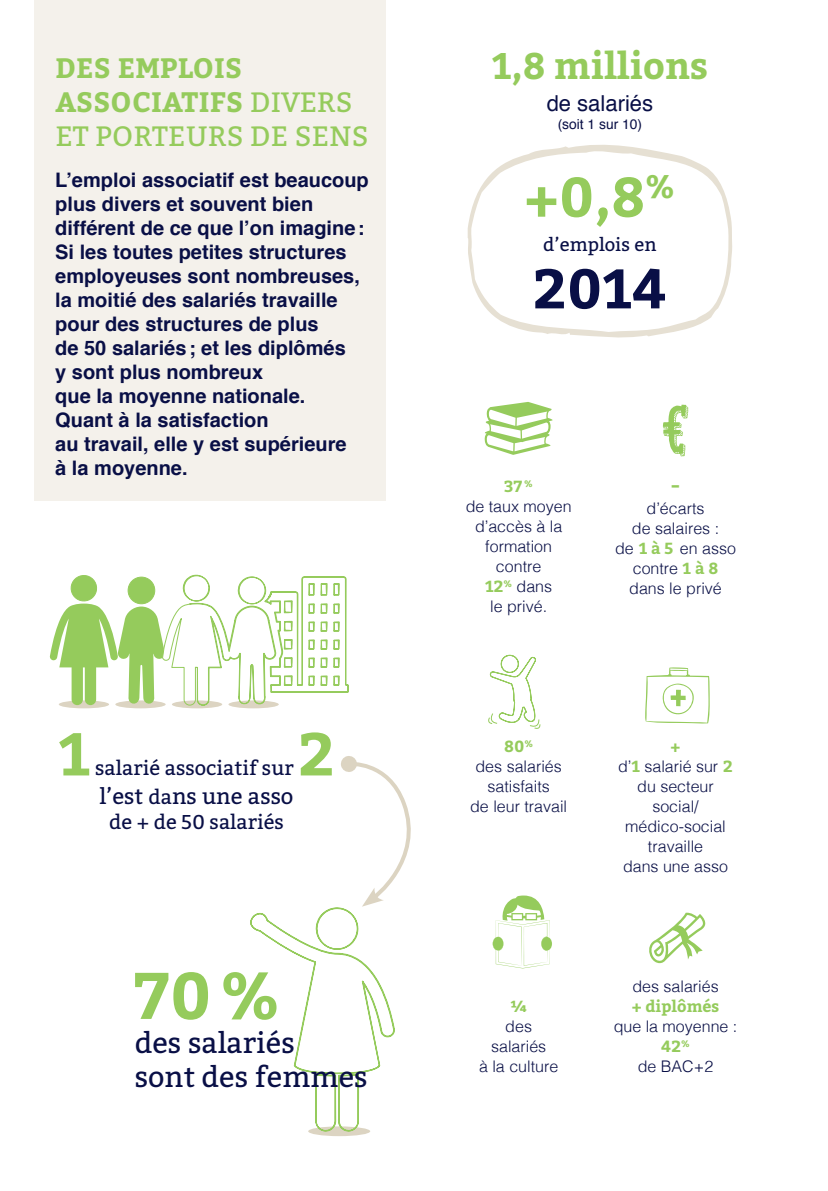
<style>
.page{position:relative;width:828px;height:1191px;background:#fff}
.page>*{position:absolute;margin:0;border:0;box-sizing:border-box;transform-origin:0 0}
.t1{font:700 65.4px "Bitter";color:#95cb5c}
.t2{font:700 60px "Bitter";color:#95cb5c}
.t3{font:700 55.2px "Bitter";color:#95cb5c}
.t4{font:700 55.2px "Bitter";color:#090f46}
.t5{font:700 36.8px "Bitter";color:#95cb5c}
.t6{font:28.8px/34px "Bitter";color:#090f46}
.t7{font:28px/33.6px "Bitter";letter-spacing:.01em;color:#95cb5c}
.t8{font:22px "Bitter";color:#090f46}
.t9{font:22px "Helvetica";color:#090f46}
.t10{font:700 20px/24px "Helvetica";color:#090f46}
.t11{font:20px "Bitter";color:#090f46}
.t12{font:18.4px "Bitter";color:#090f46}
.t13{font:300 16px/20px "Helvetica";color:#090f46;text-align:center}
.t14{font:700 16px "Bitter";color:#95cb5c}
.t15{font:13.8px "Helvetica";color:#090f46}
.s1{font-weight:700}
.s2{font-size:20px}
.s3{font-family:"Bitter";font-weight:700;color:#95cb5c}
</style>
<div class="page">
<svg style="left:50px;top:574px;width:361px;height:562px"></svg>
<svg style="left:468px;top:145px;width:264px;height:193px"></svg>
<svg style="left:484px;top:402px;width:69px;height:53px"></svg>
<svg style="left:493px;top:895px;width:59px;height:73px"></svg>
<div style="left:493px;top:936px;width:10px;height:14px;background:#95cb5c;border-radius:50%"></div>
<div style="left:541px;top:937px;width:11px;height:13px;background:#95cb5c;border-radius:50%"></div>
<svg style="left:645px;top:667px;width:65px;height:56px"></svg>
<svg style="left:649px;top:912px;width:56px;height:51px"></svg>
<svg style="left:663px;top:404px;width:25px;height:52px"></svg>
<svg style="left:488px;top:654px;width:53px;height:75px"></svg>
<div style="left:34px;top:0;width:352px;height:500px;background:#f4f1eb"></div>
<h3 class="t7" style="left:55px;top:51px;width:314px"><span class="s1">DES EMPLOIS<br>ASSOCIATIFS</span> DIVERS<br>ET PORTEURS DE SENS</h3>
<p class="t10" style="left:55px;top:168px;width:315px">L’emploi associatif est beaucoup plus divers et souvent bien différent de ce que l’on imagine:<br>Si les toutes petites structures employeuses sont nombreuses, la moitié des salariés travaille pour des structures de plus<br>de 50 salariés; et les diplômés<br>y sont plus nombreux<br>que la moyenne nationale.<br>Quant à la satisfaction<br>au travail, elle y est supérieure<br>à la moyenne.</p>
<h2 class="t2" style="left:298px;top:708px;width:38px">2</h2>
<h2 class="t2" style="left:58px;top:708px;width:34px">1</h2>
<p class="t11" style="left:95px;top:754px;width:200px">salarié associatif sur</p>
<p class="t8" style="left:99px;top:780px;width:195px">l’est <span class="s2">da</span>ns une asso</p>
<p class="t11" style="left:109px;top:807px;width:176px">de + de 50 salariés</p>
<h1 class="t1" style="left:135px;top:945px;width:148px">70%</h1>
<h3 class="t6" style="left:135px;top:1025px;width:234px">des salariés<br>sont des femmes</h3>
<h3 class="t5" style="left:492px;top:37px;width:218px">1,8 millions</h3>
<p class="t9" style="left:547px;top:86px;width:108px">de salariés</p>
<p class="t15" style="left:558px;top:114px;width:86px">(soit 1 sur 10)</p>
<h3 class="t3" style="left:524px;top:155px;width:152px">+0,8<sup>%</sup></h3>
<p class="t12" style="left:543px;top:232px;width:115px">d’emplois en</p>
<h3 class="t4" style="left:533px;top:246px;width:135px">2014</h3>
<p class="t14" style="left:504px;top:474px;width:30px">37<sup>%</sup></p>
<p class="t13" style="left:466px;top:495px;width:107px">de taux moyen d’accès à la formation contre<br><span class="s3">12</span><sup>%</sup> dans<br>le privé.</p>
<h3 class="t7" style="left:670px;top:466px;width:12px">-</h3>
<p class="t13" style="left:615px;top:497px;width:122px">d’écarts<br>de salaires :<br>de <span class="s3">1 à 5</span> en asso contre <span class="s3">1 à 8 </span>dans le privé</p>
<p class="t14" style="left:504px;top:734px;width:30px">80<sup>%</sup></p>
<p class="t13" style="left:470px;top:755px;width:98px">des salariés satisfaits<br>de leur travail</p>
<p class="t14" style="left:510px;top:994px;width:19px">¼</p>
<p class="t13" style="left:479px;top:1015px;width:81px">des salariés<br>à la culture</p>
<p class="t14" style="left:670px;top:734px;width:11px">+</p>
<p class="t13" style="left:618px;top:755px;width:116px">d’<span class="s3">1</span> salarié sur <span class="s3">2 </span>du secteur social/ médico-social travaille<br>dans une asso</p>
<p class="t13" style="left:632px;top:975px;width:88px">des salariés</p>
<p class="t14" style="left:631px;top:994px;width:89px">+ diplômés</p>
<p class="t13" style="left:614px;top:1015px;width:125px">que la moyenne :</p>
<p class="t14" style="left:661px;top:1034px;width:30px">42<sup>%</sup></p>
<p class="t13" style="left:638px;top:1055px;width:77px">de BAC+2</p>
</div>
